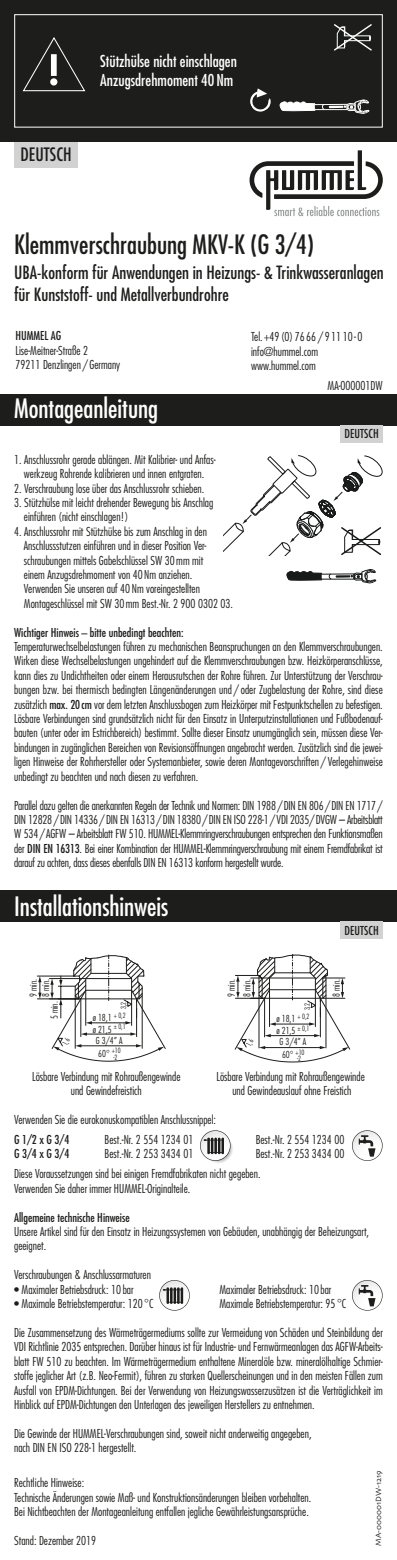
<style>
.page{position:relative;width:397px;height:1560px;background:#fff}
.page>*{position:absolute;margin:0;border:0;box-sizing:border-box;transform-origin:0 0}
.t1{font:condensed 26px "Futura Std";color:#fff}
.t2{font:condensed 26px "Futura Std";color:#1d1d1c}
.t3{font:condensed 18px "Futura Std";letter-spacing:.01em;color:#1d1d1c}
.t4{font:condensed 17.8px/22px "Futura Std";color:#1d1d1c}
.t5{font:condensed 16px/19.2px "Futura Std";color:#fff}
.t6{font:300 condensed 12px/14.4px "Futura Std";color:#1d1d1c}
.t7{font:condensed 12px "Futura Std";color:#1d1d1c}
.t8{font:300 condensed 9.4px/11.4px "Futura";color:#1d1d1c}
.t9{font:8px "Skia";color:#1d1d1c}
.t10{font:300 condensed 7px "Futura";color:#1d1d1c}
.s1{font-weight:400}
</style>
<div class="page">
<div style="left:0;top:394px;width:397px;height:31px;background:#1d1d1c"></div>
<div style="left:340px;top:425px;width:43px;height:17px;background:#d2d2d2"></div>
<div style="left:0;top:890px;width:397px;height:31px;background:#1d1d1c"></div>
<svg style="left:224px;top:455px;width:158px;height:101px"></svg>
<svg style="left:286px;top:569px;width:91px;height:15px"></svg>
<div style="left:340px;top:921px;width:43px;height:17px;background:#d2d2d2"></div>
<div style="left:0;top:0;width:397px;height:142px;background:#1d1d1c"></div>
<div style="left:14px;top:14px;width:369px;height:114px;border:1px solid #fff"></div>
<svg style="left:23px;top:37px;width:62px;height:54px"></svg>
<svg style="left:334px;top:24px;width:38px;height:27px"></svg>
<svg style="left:279px;top:99px;width:91px;height:15px"></svg>
<svg style="left:250px;top:88px;width:21px;height:24px"></svg>
<svg style="left:249px;top:150px;width:134px;height:66px"></svg>
<div style="left:14px;top:142px;width:64px;height:25px;background:#d2d2d2"></div>
<svg style="left:200px;top:1130px;width:33px;height:33px"></svg>
<svg style="left:352px;top:1130px;width:31px;height:31px"></svg>
<svg style="left:159px;top:1280px;width:31px;height:31px"></svg>
<svg style="left:352px;top:1280px;width:31px;height:31px"></svg>
<svg style="left:234px;top:938px;width:116px;height:124px"></svg>
<svg style="left:37px;top:954px;width:129px;height:108px"></svg>
<h2 class="t3" style="left:20px;top:146px;width:53px">DEUTSCH</h2>
<h3 class="t5" style="left:100px;top:52px;width:138px">Stützhülse nicht einschlagen<br>Anzugsdrehmoment 40 Nm</h3>
<h1 class="t2" style="left:14px;top:232px;width:301px">Klemmverschraubung MKV-K (G 3/4)</h1>
<h3 class="t4" style="left:14px;top:262px;width:371px">UBA-konform für Anwendungen in Heizungs- &amp; Trinkwasseranlagen für Kunststoff- und Metallverbundrohre</h3>
<p class="t7" style="left:16px;top:330px;width:47px">HUMMEL AG</p>
<p class="t6" style="left:16px;top:344px;width:106px">Lise-Meitner-Straße 2<br>79211 Denzlingen / Germany</p>
<p class="t6" style="left:251px;top:330px;width:113px">Tel. +49 (0) 76 66 / 9 11 10 - 0 info@hummel.com www.hummel.com</p>
<h1 class="t1" style="left:14px;top:396px;width:145px">Montageanleitung</h1>
<p class="t6" style="left:328px;top:379px;width:57px">MA-000001DW</p>
<p class="t7" style="left:344px;top:428px;width:36px">DEUTSCH</p>
<p class="t6" style="left:14px;top:453px;width:203px;text-align:center">1. Anschlussrohr gerade ablängen. Mit Kalibrier- und Anfas&shy;werkzeug Rohrende kalibrieren und innen entgraten.</p>
<p class="t6" style="left:14px;top:481px;width:191px">2. Verschraubung lose über das Anschlussrohr schieben.</p>
<p class="t6" style="left:24px;top:496px;width:191px;text-indent:-10px">3. Stützhülse mit leicht drehender Bewegung bis Anschlag einführen (nicht einschlagen!)</p>
<p class="t6" style="left:24px;top:525px;width:211px;text-indent:-10px">4. Anschlussrohr mit Stützhülse bis zum Anschlag in den Anschlussstutzen einführen und in dieser Position Ver&shy;schraubungen mittels Gabelschlüssel SW 30mm mit<br>einem Anzugsdrehmoment von 40 Nm anziehen.<br>Verwenden Sie unseren auf 40 Nm voreingestellten Montageschlüssel mit SW 30mm Best.-Nr. 2 900 0302 03.</p>
<p class="t7" style="left:14px;top:626px;width:171px">Wichtiger Hinweis – bitte unbedingt beachten:</p>
<p class="t6" style="left:14px;top:640px;width:370px;text-align:justify">Temperaturwechselbelastungen führen zu mechanischen Beanspruchungen an den Klemmverschraubungen.<br>Wirken diese Wechselbelastungen ungehindert auf die Klemmverschraubungen bzw. Heizkörperanschlüsse, kann dies zu Undichtheiten oder einem Herausrutschen der Rohre führen. Zur Unterstützung der Verschrau&shy;bungen bzw. bei thermisch bedingten Längenänderungen und / oder Zugbelastung der Rohre, sind diese zusätzlich <span class="s1">max. 20 cm</span> vor dem letzten Anschlussbogen zum Heizkörper mit Festpunktschellen zu befestigen.<br>Lösbare Verbindungen sind grundsätzlich nicht für den Einsatz in Unterputzinstallationen und Fußbodenauf&shy;bauten (unter oder im Estrichbereich) bestimmt. Sollte dieser Einsatz unumgänglich sein, müssen diese Ver&shy;bindungen in zugänglichen Bereichen von Revisionsöffnungen angebracht werden. Zusätzlich sind die jewei&shy;ligen Hinweise der Rohrhersteller oder Systemanbieter, sowie deren Montagevorschriften / Verlegehinweise unbedingt zu beachten und nach diesen zu verfahren.</p>
<p class="t6" style="left:14px;top:798px;width:370px;text-align:justify">Parallel dazu gelten die anerkannten Regeln der Technik und Normen: DIN 1988/DIN EN 806/DIN EN 1717/ DIN 12828/DIN 14336/DIN EN 16313/DIN 18380/DIN EN ISO 228-1/VDI 2035/DVGW – Arbeitsblatt W 534/AGFW – Arbeitsblatt FW 510. HUMMEL-Klemmringverschraubungen entsprechen den Funktionsmaßen der <span class="s1">DIN EN 16313</span>. Bei einer Kombination der HUMMEL-Klemmringverschraubung mit einem Fremdfabrikat ist darauf zu achten, dass dieses ebenfalls DIN EN 16313 konform hergestellt wurde.</p>
<h1 class="t1" style="left:14px;top:894px;width:156px">Installationshinweis</h1>
<p class="t8" style="left:28px;top:996px;width:19px;line-height:12.2px;rotate:-90deg">9 min.<br>8 min.</p>
<p class="t8" style="left:49px;top:1019px;width:19px;rotate:-90deg">5 min.</p>
<p class="t10" style="left:120px;top:1009px;width:9px;rotate:-90deg">3,2</p>
<p class="t8" style="left:93px;top:1012px;width:34px;text-align:center">ø 18,1 <sup>+</sup> <sup>0,2 </sup>ø 21,5 <sup>±</sup> <sup>0,1<br></sup>G 3/4” A</p>
<p class="t8" style="left:98px;top:1048px;width:24px">60° <sup>+10</sup></p>
<p class="t10" style="left:113px;top:1054px;width:6px">-2</p>
<p class="t7" style="left:344px;top:924px;width:36px">DEUTSCH</p>
<p class="t8" style="left:224px;top:996px;width:19px;line-height:15.6px;rotate:-90deg">9 min.<br>8 min.</p>
<p class="t8" style="left:331px;top:996px;width:19px;rotate:-90deg">8 min.</p>
<p class="t8" style="left:276px;top:1013px;width:34px;text-align:center">ø 18,1 <sup>+</sup> <sup>0,2 </sup>ø 21,5 <sup>±</sup> <sup>0,1<br></sup>G 3/4” A</p>
<p class="t8" style="left:282px;top:1049px;width:24px">60° <sup>+10</sup></p>
<p class="t10" style="left:297px;top:1055px;width:6px">-2</p>
<p class="t10" style="left:304px;top:1010px;width:9px;rotate:-90deg">3,2</p>
<p class="t6" style="left:32px;top:1069px;width:150px">Lösbare Verbindung mit Rohraußengewinde</p>
<p class="t6" style="left:216px;top:1069px;width:150px">Lösbare Verbindung mit Rohraußengewinde</p>
<p class="t6" style="left:71px;top:1084px;width:72px">und Gewindefreistich</p>
<p class="t6" style="left:232px;top:1084px;width:120px">und Gewindeauslauf ohne Freistich</p>
<p class="t6" style="left:14px;top:1112px;width:203px">Verwenden Sie die eurokonuskompatiblen Anschlussnippel:</p>
<p class="t7" style="left:14px;top:1133px;width:57px">G1/2xG3/4</p>
<p class="t6" style="left:105px;top:1132px;width:90px">Best.-Nr. 2 554 1234 01</p>
<p class="t6" style="left:256px;top:1132px;width:90px">Best.-Nr. 2 554 1234 00</p>
<p class="t7" style="left:14px;top:1148px;width:57px">G3/4xG3/4</p>
<p class="t6" style="left:105px;top:1147px;width:90px">Best.-Nr. 2 253 3434 01</p>
<p class="t6" style="left:14px;top:1144px;width:332px;line-height:20px;text-indent:241px">Best.-Nr. 2 253 3434 00<br>Diese Voraussetzungen sind bei einigen Fremdfabrikaten nicht gegeben.</p>
<p class="t6" style="left:14px;top:1181px;width:178px">Verwenden Sie daher immer HUMMEL-Originalteile.</p>
<p class="t7" style="left:14px;top:1211px;width:117px">Allgemeine technische Hinweise</p>
<p class="t6" style="left:14px;top:1225px;width:356px">Unsere Artikel sind für den Einsatz in Heizungssystemen von Gebäuden, unabhängig der Beheizungsart, geeignet.</p>
<p class="t6" style="left:14px;top:1268px;width:138px">Verschraubungen &amp; Anschlussarmaturen</p>
<p class="t6" style="left:14px;top:1282px;width:121px">• Maximaler Betriebsdruck: 10 bar</p>
<p class="t6" style="left:219px;top:1282px;width:113px">Maximaler Betriebsdruck: 10 bar</p>
<p class="t6" style="left:14px;top:1297px;width:141px">• Maximale Betriebstemperatur: 120 °C</p>
<p class="t6" style="left:219px;top:1297px;width:128px">Maximale Betriebstemperatur: 95 °C</p>
<p class="t6" style="left:14px;top:1325px;width:370px;text-align:justify">Die Zusammensetzung des Wärmeträgermediums sollte zur Vermeidung von Schäden und Steinbildung der VDI Richtlinie 2035 entsprechen. Darüber hinaus ist für Industrie- und Fernwärmeanlagen das AGFW-Arbeits&shy;blatt FW 510 zu beachten. Im Wärmeträgermedium enthaltene Mineralöle bzw. mineralölhaltige Schmier&shy;stoffe jeglicher Art (z.B. Neo-Fermit), führen zu starken Quellerscheinungen und in den meisten Fällen zum Ausfall von EPDM-Dichtungen. Bei der Verwendung von Heizungswasserzusätzen ist die Verträglichkeit im Hinblick auf EPDM-Dichtungen den Unterlagen des jeweiligen Herstellers zu entnehmen.</p>
<p class="t6" style="left:14px;top:1426px;width:299px">Die Gewinde der HUMMEL-Verschraubungen sind, soweit nicht anderweitig angegeben, nach DIN EN ISO 228-1 hergestellt.</p>
<p class="t6" style="left:14px;top:1475px;width:299px">Rechtliche Hinweise:<br>Technische Änderungen sowie Maß- und Konstruktionsänderungen bleiben vorbehalten.<br>Bei Nichtbeachten der Montageanleitung entfallen jegliche Gewährleistungsansprüche.</p>
<p class="t6" style="left:14px;top:1533px;width:83px">Stand: Dezember 2019</p>
<p class="t9" style="left:374px;top:1545px;width:77px;rotate:-90deg">MA-000001DW-1219</p>
</div>
